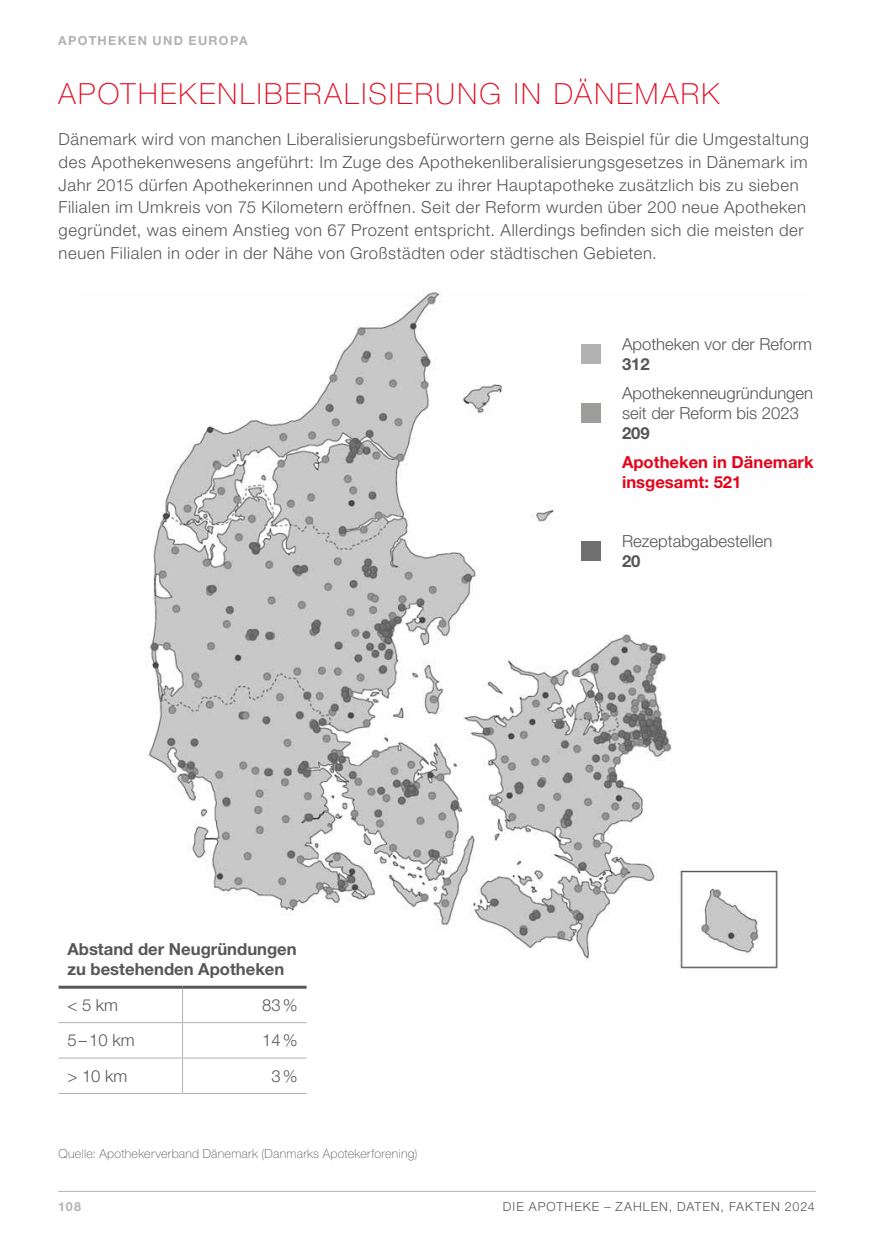
<style>
.page{position:relative;width:874px;height:1241px;background:#fff}
.page>*{position:absolute;margin:0;border:0;box-sizing:border-box;transform-origin:0 0}
.t1{font:100 29.05px "Helvetica Neue LT Std";letter-spacing:.08em;color:#e3051b}
.t2{font:300 16.62px/22.9px "Helvetica Neue LT Std";letter-spacing:.035em;color:#575756}
.t3{font:300 16.62px/19.9px "Helvetica Neue LT Std";color:#575756}
.t4{font:700 16.62px/19.9px "Helvetica Neue LT Std";color:#575756}
.t5{font:700 16.62px/19.9px "Helvetica Neue LT Std";color:#e3051b}
.t6{font:100 12.42px "Helvetica Neue LT Std";letter-spacing:.025em;color:#575756}
.t7{font:300 12.42px "Helvetica Neue LT Std";letter-spacing:.08em;color:#575756}
.t8{font:700 12.42px "Helvetica Neue LT Std";letter-spacing:.11em;color:#b3b2b2}
</style>
<div class="page">
<img style="left:147px;top:291px;width:631px;height:695px">
<div style="left:580px;top:344px;width:20px;height:20px;background:#b3b2b2"></div>
<div style="left:580px;top:540px;width:20px;height:20px;background:#706f6f"></div>
<div style="left:580px;top:403px;width:20px;height:20px;background:#9d9d9c"></div>
<hr style="left:182px;top:988px;width:1px;height:34px;background:#b3b2b2">
<hr style="left:182px;top:1022px;width:1px;height:35px;background:#b3b2b2">
<hr style="left:182px;top:1058px;width:1px;height:34px;background:#b3b2b2">
<hr style="left:58px;top:1022px;width:124px;height:1px;background:#b3b2b2">
<hr style="left:182px;top:1022px;width:124px;height:1px;background:#b3b2b2">
<hr style="left:58px;top:1057px;width:124px;height:1px;background:#b3b2b2">
<hr style="left:182px;top:1057px;width:124px;height:1px;background:#b3b2b2">
<hr style="left:58px;top:1092px;width:124px;height:1px;background:#b3b2b2">
<hr style="left:182px;top:1092px;width:124px;height:1px;background:#b3b2b2">
<hr style="left:58px;top:985px;width:124px;height:3px;background:#575756">
<hr style="left:182px;top:985px;width:124px;height:3px;background:#575756">
<hr style="left:58px;top:1190px;width:757px;height:1px;background:#b3b2b2">
<p class="t8" style="left:58px;top:33px;width:191px">APOTHEKEN UND EUROPA</p>
<h1 class="t1" style="left:58px;top:77px;width:662px">APOTHEKENLIBERALISIERUNG IN DÄNEMARK</h1>
<p class="t2" style="left:58px;top:127px;width:751px">Dänemark wird von manchen Liberalisierungsbefürwortern gerne als Beispiel für die Umgestaltung des Apothekenwesens angeführt: Im Zuge des Apothekenliberalisierungsgesetzes in Dänemark im Jahr 2015 dürfen Apothekerinnen und Apotheker zu ihrer Hauptapotheke zusätzlich bis zu sieben Filialen im Umkreis von 75 Kilometern eröffnen. Seit der Reform wurden über 200 neue Apotheken gegründet, was einem Anstieg von 67 Prozent entspricht. Allerdings befinden sich die meisten der neuen Filialen in oder in der Nähe von Großstädten oder städtischen Gebieten.</p>
<p class="t3" style="left:621px;top:334px;width:191px">Apotheken vor der Reform</p>
<p class="t4" style="left:621px;top:354px;width:29px">312</p>
<p class="t3" style="left:621px;top:383px;width:192px">Apothekenneugründungen seit der Reform bis 2023</p>
<p class="t4" style="left:621px;top:422px;width:29px">209</p>
<p class="t5" style="left:621px;top:451px;width:193px">Apotheken in Dänemark insgesamt: 521</p>
<p class="t4" style="left:67px;top:939px;width:231px">Abstand der Neugründungen zu bestehenden Apotheken</p>
<p class="t2" style="left:67px;top:992px;width:52px">&lt; 5 km</p>
<p class="t2" style="left:262px;top:992px;width:37px">83%</p>
<p class="t2" style="left:67px;top:1028px;width:69px">5–10 km</p>
<p class="t2" style="left:262px;top:1028px;width:37px">14%</p>
<p class="t2" style="left:67px;top:1063px;width:61px">&gt; 10 km</p>
<p class="t2" style="left:271px;top:1063px;width:28px">3%</p>
<p class="t6" style="left:58px;top:1145px;width:360px">Quelle: Apothekerverband Dänemark (Danmarks Apotekerforening)</p>
<p class="t3" style="left:621px;top:530px;width:152px">Rezeptabgabestellen</p>
<p class="t4" style="left:621px;top:550px;width:20px">20</p>
<p class="t8" style="left:58px;top:1198px;width:24px">108</p>
<p class="t7" style="left:502px;top:1198px;width:313px">DIE APOTHEKE – ZAHLEN, DATEN, FAKTEN 2024</p>
</div>
